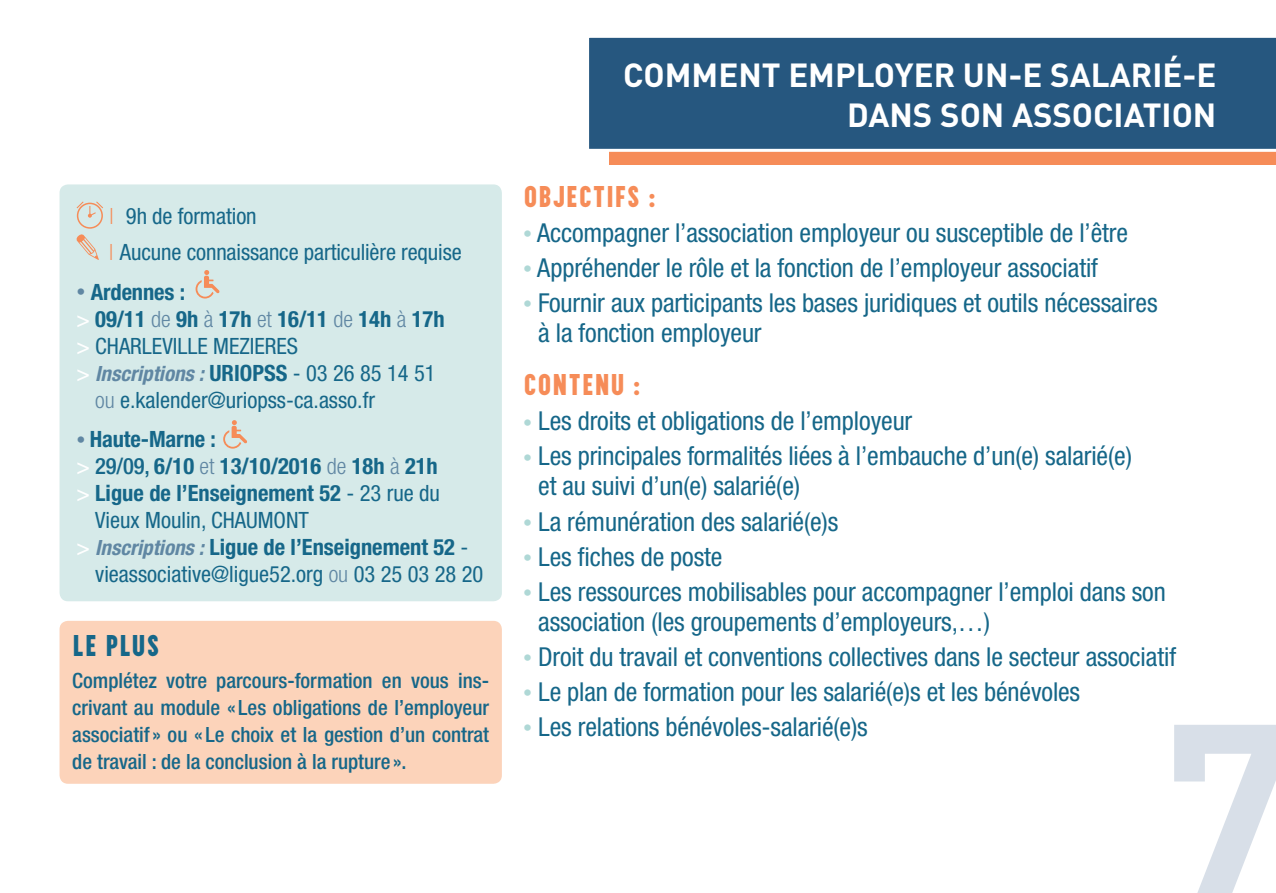
<style>
.page{position:relative;width:1276px;height:893px;background:#fff}
.page>*{position:absolute;margin:0;border:0;box-sizing:border-box;transform-origin:0 0}
.t1{font:700 247.5px "DIN";color:#d8dfe8}
.t2{font:700 33px/39.6px "DIN";color:#fff;text-align:right}
.t3{font:30px "Prismatic 4 Base";color:#f68c58}
.t4{font:30px "Prismatic 4 Base";color:#166789}
.t5{font:condensed 26.1px/30px "Helvetica Neue";letter-spacing:-.005em;color:#166789}
.t6{font:700 condensed 22.5px/27px "Helvetica Neue";color:#166789}
.t7{font:condensed 22.5px/35.4px "Helvetica Neue";color:#166789}
.t8{font:500 condensed 21px/27px "Helvetica Neue";color:#166789;text-align:justify}
.t9{font:italic 700 condensed 21px "Helvetica Neue";color:#6087a3}
.s1{font-family:"DIN";font-weight:300;font-stretch:normal;color:#f68c58}
.s2{font-size:18px;color:#6087a3}
.s3{font-weight:500;color:#fff}
.s4{font-weight:300;color:#6087a3}
.s5{font-weight:400}
.s6{font-weight:500;font-style:normal;font-size:22.5px;color:#fff}
.s7{font-style:normal;font-size:22.5px;color:#166789}
.s8{font-weight:400;font-style:normal;font-size:22.5px;color:#166789}
.s9{font-weight:500}
.s10{font-style:italic;font-size:21px;color:#6087a3}
.s11{font-size:18px;color:#afd8d6}
</style>
<div class="page">
<div style="left:609px;top:54px;width:667px;height:111px;background:#f68c58"></div>
<div style="left:589px;top:37px;width:687px;height:115px;background:#26577f"></div>
<div style="left:60px;top:184px;width:442px;height:417px;background:#d6eae9;border-radius:9px"></div>
<div style="left:77px;top:203px;width:26px;height:26px;border:2px solid #f68c58;border-radius:50%"></div>
<svg style="left:76px;top:201px;width:27px;height:17px"></svg>
<svg style="left:76px;top:234px;width:23px;height:26px"></svg>
<svg style="left:223px;top:420px;width:24px;height:29px"></svg>
<svg style="left:195px;top:270px;width:25px;height:28px"></svg>
<div style="left:60px;top:621px;width:442px;height:163px;background:#fcd3ba;border-radius:9px"></div>
<p class="t7" style="left:108px;top:199px;width:355px"><span class="s1">I</span> 9h de formation<br><span class="s1">I</span> Aucune connaissance particulière requise</p>
<p class="t6" style="left:77px;top:278px;width:369px"><span class="s2">•</span> Ardennes :<br><span class="s3">&gt;</span> 09/11 <span class="s4">de</span> 9h <span class="s4">à</span> 17h <span class="s4">et</span> 16/11 <span class="s4">de</span> 14h <span class="s4">à</span> 17h <span class="s3">&gt;</span> <span class="s5">CHARLEVILLE MEZIERES</span></p>
<p class="t9" style="left:77px;top:361px;width:361px"><span class="s6">&gt;</span> Inscriptions : <span class="s7">URIOPSS</span> <span class="s8">- 03 26 85 14 51</span></p>
<p class="t7" style="left:95px;top:382px;width:281px"><span class="s4">ou</span> e.kalender@uriopss-ca.asso.fr</p>
<p class="t6" style="left:77px;top:426px;width:141px"><span class="s2">•</span> Haute-Marne :</p>
<p class="t6" style="left:77px;top:453px;width:363px"><span class="s3">&gt;</span> <span class="s9">29/09,</span> 6/10 <span class="s4">et</span> 13/10/2016 <span class="s4">de</span> 18h <span class="s4">à</span> 21h</p>
<p class="t6" style="left:77px;top:480px;width:365px"><span class="s3">&gt;</span> Ligue de l’Enseignement 52 <span class="s5">- 23 rue du</span></p>
<p class="t7" style="left:95px;top:503px;width:215px">Vieux Moulin, CHAUMONT</p>
<p class="t6" style="left:77px;top:534px;width:393px"><span class="s3">&gt;</span> <span class="s10">Inscriptions :</span> Ligue de l’Enseignement 52 <span class="s5">-</span></p>
<p class="t7" style="left:95px;top:557px;width:389px">vieassociative@ligue52.org <span class="s4">ou</span> 03 25 03 28 20</p>
<p class="t4" style="left:72px;top:630px;width:89px">LE PLUS</p>
<p class="t8" style="left:72px;top:667px;width:418px">Complétez votre parcours-formation en vous ins&shy;crivant au module « Les obligations de l’employeur associatif » ou « Le choix et la gestion d’un contrat de travail : de la conclusion à la rupture ».</p>
<p class="t2" style="left:623px;top:54px;width:595px">COMMENT EMPLOYER UN-E SALARIÉ-E<br>DANS SON ASSOCIATION</p>
<p class="t3" style="left:523px;top:181px;width:135px">OBJECTIFS :</p>
<p class="t5" style="left:523px;top:218px;width:606px"><span class="s11">•</span> Accompagner l’association employeur ou susceptible de l’être</p>
<p class="t5" style="left:523px;top:253px;width:576px"><span class="s11">•</span> Appréhender le rôle et la fonction de l’employeur associatif</p>
<p class="t5" style="left:538px;top:288px;width:621px;text-indent:-15px"><span class="s11">•</span> Fournir aux participants les bases juridiques et outils nécessaires à la fonction employeur</p>
<p class="t3" style="left:523px;top:369px;width:119px">CONTENU :</p>
<p class="t5" style="left:523px;top:406px;width:391px"><span class="s11">•</span> Les droits et obligations de l’employeur</p>
<p class="t5" style="left:538px;top:441px;width:595px;text-indent:-15px"><span class="s11">•</span> Les principales formalités liées à l’embauche d’un(e) salarié(e) et au suivi d’un(e) salarié(e)</p>
<p class="t5" style="left:523px;top:506px;width:317px"><span class="s11">•</span> La rémunération des salarié(e)s</p>
<p class="t5" style="left:523px;top:541px;width:201px"><span class="s11">•</span> Les fiches de poste</p>
<p class="t5" style="left:538px;top:576px;width:629px;text-indent:-15px"><span class="s11">•</span> Les ressources mobilisables pour accompagner l’emploi dans son association (les groupements d’employeurs,…)</p>
<p class="t5" style="left:523px;top:641px;width:654px"><span class="s11">•</span> Droit du travail et conventions collectives dans le secteur associatif</p>
<p class="t5" style="left:523px;top:677px;width:558px"><span class="s11">•</span> Le plan de formation pour les salarié(e)s et les bénévoles</p>
<p class="t5" style="left:523px;top:712px;width:346px"><span class="s11">•</span> Les relations bénévoles-salarié(e)s</p>
<h1 class="t1" style="left:1161px;top:650px;width:136px">7</h1>
</div>
